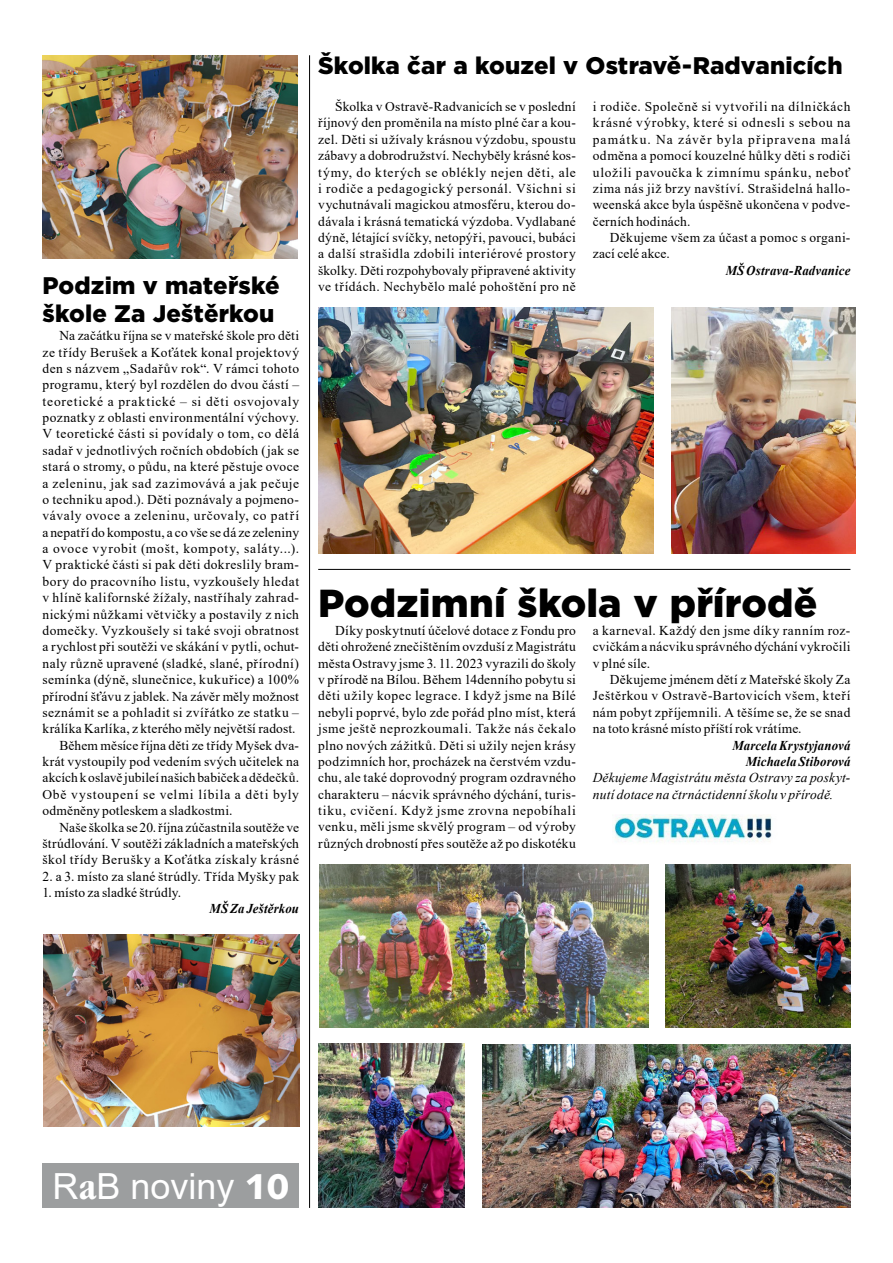
<style>
.page{position:relative;width:893px;height:1263px;background:#fff}
.page>*{position:absolute;margin:0;border:0;box-sizing:border-box;transform-origin:0 0}
.t1{font:900 39px "Gotham";letter-spacing:.005em;color:#000}
.t2{font:36px "Arial";color:#fff}
.t3{font:900 24px/28.5px "Gotham";letter-spacing:.005em;color:#000}
.t4{font:13.5px/16.4px "Times New Roman";letter-spacing:.025em;color:#000;text-align:justify}
.t5{font:13.5px "Times New Roman";letter-spacing:.06em;color:#000}
.t6{font:13.5px "Times New Roman";letter-spacing:.005em;color:#000}
.t7{font:italic 13.5px/16.4px "Times New Roman";letter-spacing:.01em;color:#000}
.t8{font:italic 700 13.5px/16.4px "Times New Roman";letter-spacing:.01em;color:#000;text-align:right;scale:.95 1}
.t9{font:13.5px "Times New Roman";letter-spacing:.05em;color:#000}
.t10{font:13.5px "Times New Roman";letter-spacing:.045em;color:#000}
.s1{font-family:"Garamond Itc TOT";font-weight:700;font-stretch:condensed}
.s2{font-family:"Humanst 531 Blk BTCE Black"}
</style>
<div class="page">
<div style="left:43px;top:1163px;width:256px;height:45px;background:#9c9e9f"></div>
<img style="left:672px;top:307px;width:183px;height:246px">
<img style="left:318px;top:307px;width:335px;height:246px">
<img style="left:44px;top:935px;width:255px;height:191px">
<img style="left:43px;top:55px;width:255px;height:203px">
<img style="left:613px;top:814px;width:159px;height:28px">
<img style="left:320px;top:864px;width:329px;height:164px">
<img style="left:318px;top:1043px;width:146px;height:165px">
<img style="left:666px;top:864px;width:184px;height:164px">
<img style="left:482px;top:1044px;width:368px;height:164px">
<hr style="left:309px;top:55px;width:1px;height:1153px;background:#000">
<hr style="left:318px;top:569px;width:532px;height:1px;background:#000">
<h3 class="t3" style="left:43px;top:271px;width:239px">Podzim v mateřské škole Za Ještěrkou</h3>
<p class="t4" style="left:60px;top:327px;width:241px">Na začátku října se v mateřské škole pro děti</p>
<p class="t4" style="left:43px;top:343px;width:258px">ze třídy Berušek a Koťátek konal projektový</p>
<p class="t4" style="left:43px;top:360px;width:258px">den s názvem „Sadařův rok“. V rámci tohoto</p>
<p class="t4" style="left:43px;top:376px;width:258px">programu, který byl rozdělen do dvou částí –</p>
<p class="t5" style="left:43px;top:392px;width:258px">teoretické a praktické – si děti osvojovaly</p>
<p class="t4" style="left:43px;top:409px;width:258px">poznatky z oblasti environmentální výchovy.</p>
<p class="t4" style="left:43px;top:425px;width:258px">V teoretické části si povídaly o tom, co dělá</p>
<p class="t4" style="left:43px;top:442px;width:258px">sadař v jednotlivých ročních obdobích (jak se</p>
<p class="t4" style="left:43px;top:458px;width:258px">stará o stromy, o půdu, na které pěstuje ovoce</p>
<p class="t10" style="left:43px;top:473px;width:258px">a zeleninu, jak sad zazimovává a jak pečuje</p>
<p class="t4" style="left:43px;top:491px;width:258px">o techniku apod.). Děti poznávaly a pojmeno-</p>
<p class="t9" style="left:43px;top:506px;width:258px">vávaly ovoce a zeleninu, určovaly, co patří</p>
<p class="t4" style="left:43px;top:524px;width:258px">a nepatří do kompostu, a co vše se dá ze zeleniny</p>
<p class="t5" style="left:43px;top:539px;width:258px">a ovoce vyrobit (mošt, kompoty, saláty...).</p>
<p class="t4" style="left:43px;top:556px;width:258px">V praktické části si pak děti dokreslily bram-</p>
<p class="t4" style="left:43px;top:573px;width:258px">bory do pracovního listu, vyzkoušely hledat</p>
<p class="t4" style="left:43px;top:589px;width:258px">v hlíně kalifornské žížaly, nastříhaly zahrad-</p>
<p class="t4" style="left:43px;top:605px;width:258px">nickými nůžkami větvičky a postavily z nich</p>
<p class="t4" style="left:43px;top:622px;width:258px">domečky. Vyzkoušely si také svoji obratnost</p>
<p class="t4" style="left:43px;top:638px;width:258px">a rychlost při soutěži ve skákání v pytli, ochut-</p>
<p class="t4" style="left:42px;top:655px;width:258px">naly různě upravené (sladké, slané, přírodní)</p>
<p class="t4" style="left:42px;top:671px;width:258px">semínka (dýně, slunečnice, kukuřice) a 100%</p>
<p class="t4" style="left:42px;top:687px;width:258px">přírodní šťávu z jablek. Na závěr měly možnost</p>
<p class="t4" style="left:42px;top:704px;width:258px">seznámit se a pohladit si zvířátko ze statku –</p>
<p class="t4" style="left:42px;top:720px;width:255px">králíka Karlíka, z kterého měly největší radost.</p>
<p class="t6" style="left:60px;top:736px;width:241px">Během měsíce října děti ze třídy Myšek dva-</p>
<p class="t4" style="left:42px;top:753px;width:258px">krát vystoupily pod vedením svých učitelek na</p>
<p class="t6" style="left:42px;top:768px;width:258px">akcích k oslavě jubileí našich babiček a dědečků.</p>
<p class="t5" style="left:42px;top:785px;width:258px">Obě vystoupení se velmi líbila a děti byly</p>
<p class="t4" style="left:42px;top:802px;width:192px">odměněny potleskem a sladkostmi.</p>
<p class="t4" style="left:60px;top:818px;width:241px">Naše školka se 20.října zúčastnila soutěže ve</p>
<p class="t4" style="left:43px;top:835px;width:258px">štrúdlování. V soutěži základních a mateřských</p>
<p class="t4" style="left:43px;top:851px;width:258px">škol třídy Berušky a Koťátka získaly krásné</p>
<p class="t4" style="left:43px;top:867px;width:258px">2. a 3. místo za slané štrúdly. Třída Myšky pak</p>
<p class="t4" style="left:43px;top:884px;width:140px">1. místo za sladké štrúdly.</p>
<p class="t8" style="left:210px;top:900px;width:96px">MŠ Za Ještěrkou</p>
<h3 class="t3" style="left:318px;top:51px;width:526px">Školka čar a kouzel v Ostravě‑Radvanicích</h3>
<p class="t4" style="left:318px;top:98px;width:259px;text-indent:17px">Školka v Ostravě-Radvanicích se v poslední říjnový den proměnila na místo plné čar a kou&shy;zel. Děti si užívaly krásnou výzdobu, spoustu zábavy a dobrodružství. Nechyběly krásné kos&shy;týmy, do kterých se oblékly nejen děti, ale i rodiče a pedagogický personál. Všichni si vychutnávali magickou atmosféru, kterou do&shy;dávala i krásná tematická výzdoba. Vydlabané dýně, létající svíčky, netopýři, pavouci, bubáci a další strašidla zdobili interiérové prostory školky. Děti rozpohybovaly připravené aktivity ve třídách. Nechybělo malé pohoštění pro ně</p>
<p class="t4" style="left:593px;top:98px;width:259px">i rodiče. Společně si vytvořili na dílničkách krásné výrobky, které si odnesli s sebou na památku. Na závěr byla připravena malá odměna a pomocí kouzelné hůlky děti s rodiči uložili pavoučka k zimnímu spánku, neboť zima nás již brzy navštíví. Strašidelná hallo&shy;weenská akce byla úspěšně ukončena v podve&shy;černích hodinách.</p>
<p class="t4" style="left:593px;top:229px;width:259px;text-indent:17px">Děkujeme všem za účast a pomoc s organi&shy;zací celé akce.</p>
<p class="t8" style="left:726px;top:262px;width:133px">MŠ Ostrava-Radvanice</p>
<h1 class="t1" style="left:318px;top:576px;width:501px">Podzimní škola v přírodě</h1>
<p class="t4" style="left:318px;top:622px;width:259px;text-indent:17px">Díky poskytnutí účelové dotace z Fondu pro děti ohrožené znečištěním ovzduší z Magistrátu města Ostravy jsme 3. 11. 2023 vyrazili do školy v přírodě na Bílou. Během 14denního pobytu si děti užily kopec legrace. I když jsme na Bílé nebyli poprvé, bylo zde pořád plno míst, která jsme ještě neprozkoumali. Takže nás čekalo plno nových zážitků. Děti si užily nejen krásy podzimních hor, procházek na čerstvém vzdu&shy;chu, ale také doprovodný program ozdravného charakteru – nácvik správného dýchání, turis&shy;tiku, cvičení. Když jsme zrovna nepobíhali venku, měli jsme skvělý program – od výroby různých drobností přes soutěže až po diskotéku</p>
<p class="t4" style="left:593px;top:622px;width:259px">a karneval. Každý den jsme díky ranním roz&shy;cvičkám a nácviku správného dýchání vykročili v plné síle.</p>
<p class="t4" style="left:593px;top:671px;width:259px;text-indent:17px">Děkujeme jménem dětí z Mateřské školy Za Ještěrkou v Ostravě-Bartovicích všem, kteří nám pobyt zpříjemnili. A těšíme se, že se snad na toto krásné místo příští rok vrátíme.</p>
<p class="t8" style="left:732px;top:736px;width:126px">Marcela Krystyjanová<br>Michaela Stiborová</p>
<p class="t7" style="left:593px;top:769px;width:259px">Děkujeme Magistrátu města Ostravy za poskyt&shy;nutí dotace na čtrnáctidenní školu v přírodě.</p>
<h2 class="t2" style="left:52px;top:1161px;width:238px">R<span class="s1">a</span>B noviny <span class="s2">10</span></h2>
</div>
